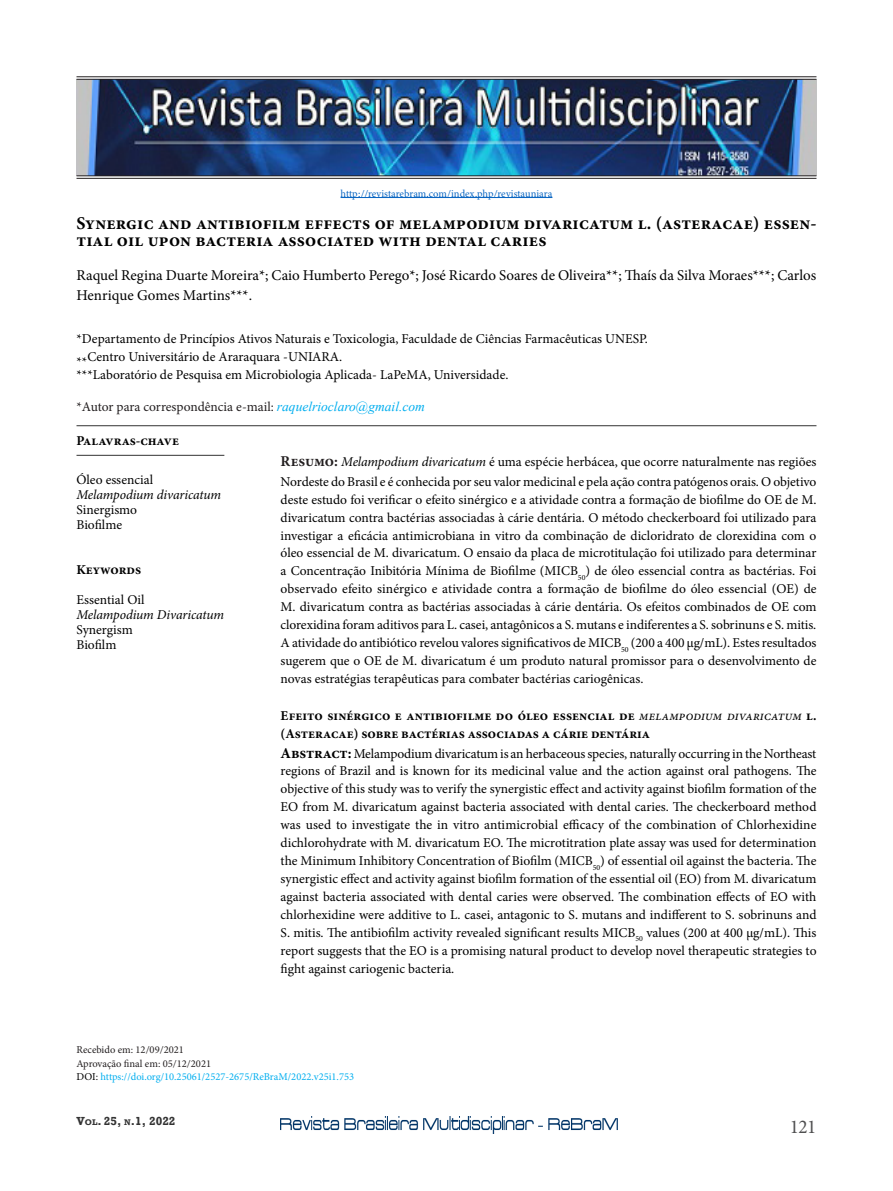
<style>
.page{position:relative;width:893px;height:1191px;background:#fff}
.page>*{position:absolute;margin:0;border:0;box-sizing:border-box;transform-origin:0 0}
.t1{font:19.5px "Minion Pro";color:#4f4f50}
.Nomes_autores{font:700 18px/16.5px "Minion Pro";letter-spacing:.01em;color:#000}
.Nomes_autores-2{font:15px/19.5px "Minion Pro";color:#000}
.Nomes_autores-3{font:13.5px/17.9px "Minion Pro";color:#000;text-align:justify}
.Nomes_autores-4{font:700 13.5px/17.9px "Minion Pro";color:#000}
.Nomes_autores-5{font:13.5px "Minion Pro";letter-spacing:-.005em;color:#231f20}
.Nomes_autores-6{font:italic 13.5px "Minion Pro";color:#000}
.t2{font:700 12px "Rockwell";color:#333}
.Corpo_do_texto{font:10.5px "Minion Pro";color:#00aeef}
.Citação_com_recuo{font:10.5px "Minion 3";letter-spacing:-.005em;color:#0563c1}
.Corpo_do_texto-2{font:10.5px "Minion Pro";color:#231f20}
.s1{font-family:"Times New Roman";font-style:italic;color:#00aeef}
.s2{font-weight:700;font-size:15px;color:#231f20}
.s3{font-style:italic}
.s4{font-weight:400;font-style:italic}
.s5{font-weight:700;font-size:15px}
.s6{font-family:"Minion 3"}
.s7{color:#000}
.s8{font-size:8.4px}
</style>
<div class="page">
<img style="left:280px;top:1116px;width:338px;height:17px">
<hr style="left:341px;top:197px;width:211px;height:1px;background:#0563c1">
<hr style="left:76px;top:425px;width:740px;height:1px;background:#333">
<img style="left:77px;top:80px;width:739px;height:96px">
<hr style="left:76px;top:76px;width:740px;height:1px;background:#231f20">
<hr style="left:76px;top:79px;width:740px;height:1px;background:#231f20">
<hr style="left:76px;top:176px;width:740px;height:1px;background:#231f20">
<hr style="left:76px;top:178px;width:740px;height:1px;background:#231f20">
<hr style="left:76px;top:455px;width:148px;height:1px;background:#333">
<p class="Citação_com_recuo" style="left:341px;top:186px;width:213px">http://revistarebram.com/index.php/revistauniara</p>
<p class="Nomes_autores" style="left:76px;top:215px;width:741px">Synergic and antibiofilm effects of melampodium divaricatum l. (asteracae) essen&shy;tial oil upon bacteria associated with dental caries</p>
<p class="Nomes_autores-2" style="left:76px;top:266px;width:741px">Raquel Regina Duarte Moreira*; Caio Humberto Perego*; José Ricardo Soares de Oliveira**; Thaís da Silva Moraes***; Carlos<br>Henrique Gomes Martins***.</p>
<p class="Nomes_autores-3" style="left:76px;top:330px;width:573px">*Departamento de Princípios Ativos Naturais e Toxicologia, Faculdade de Ciências Farmacêuticas UNESP.</p>
<p class="Nomes_autores-3" style="left:76px;top:348px;width:267px">**Centro Universitário de Araraquara -UNIARA.</p>
<p class="Nomes_autores-3" style="left:76px;top:366px;width:433px">***Laboratório de Pesquisa em Microbiologia Aplicada- LaPeMA, Universidade.</p>
<p class="Nomes_autores-5" style="left:76px;top:397px;width:350px">*Autor para correspondência e-mail: <span class="s1">raquelrioclaro@gmail.com</span></p>
<p class="Nomes_autores-4" style="left:76px;top:432px;width:104px">Palavras-chave</p>
<p class="Nomes_autores-3" style="left:76px;top:470px;width:78px">Óleo essencial</p>
<p class="Nomes_autores-6" style="left:76px;top:485px;width:146px">Melampodium divaricatum</p>
<p class="Nomes_autores-3" style="left:76px;top:500px;width:62px">Sinergismo</p>
<p class="Nomes_autores-3" style="left:76px;top:515px;width:47px">Biofilme</p>
<p class="Nomes_autores-4" style="left:76px;top:560px;width:66px">Keywords</p>
<p class="Nomes_autores-3" style="left:76px;top:590px;width:70px">Essential Oil</p>
<p class="Nomes_autores-6" style="left:76px;top:605px;width:149px">Melampodium Divaricatum</p>
<p class="Nomes_autores-3" style="left:76px;top:620px;width:58px">Synergism</p>
<p class="Nomes_autores-3" style="left:76px;top:635px;width:41px">Biofilm</p>
<p class="Nomes_autores-3" style="left:281px;top:452px;width:537px;line-height:19.4px"><span class="s2">Resumo:</span> <span class="s3">Melampodium divaricatum</span> é uma espécie herbácea, que ocorre naturalmente nas regiões<br>Nordeste do Brasil e é conhecida por seu valor medicinal e pela ação contra patógenos orais. O objetivo</p>
<p class="Nomes_autores-3" style="left:281px;top:490px;width:538px">deste estudo foi verificar o efeito sinérgico e a atividade contra a formação de biofilme do OE de M. divaricatum contra bactérias associadas à cárie dentária. O método checkerboard foi utilizado para investigar a eficácia antimicrobiana in vitro da combinação de dicloridrato de clorexidina com o óleo essencial de M. divaricatum. O ensaio da placa de microtitulação foi utilizado para determinar a Concentração Inibitória Mínima de Biofilme (MICB<sub>50</sub>) de óleo essencial contra as bactérias. Foi observado efeito sinérgico e atividade contra a formação de biofilme do óleo essencial (OE) de M. divaricatum contra as bactérias associadas à cárie dentária. Os efeitos combinados de OE com clorexidina foram aditivos para L. casei, antagônicos a S. mutans e indiferentes a S. sobrinuns e S. mitis.<br>A atividade do antibiótico revelou valores significativos de MICB<sub>50</sub> (200 a 400 μg/mL). Estes resultados sugerem que o OE de M. divaricatum é um produto natural promissor para o desenvolvimento de novas estratégias terapêuticas para combater bactérias cariogênicas.</p>
<p class="Nomes_autores-4" style="left:281px;top:707px;width:537px">Efeito sinérgico e antibiofilme do óleo essencial de <span class="s4">melampodium divaricatum</span> l. (Asteracae) sobre bactérias associadas a cárie dentária</p>
<p class="Nomes_autores-3" style="left:281px;top:744px;width:537px"><span class="s5">Abstract:</span> Melampodium divaricatum is an herbaceous species, naturally occurring in the Northeast regions of Brazil and is known for its medicinal value and the action against oral pathogens. The objective of this study was to verify the synergistic effect and activity against biofilm formation of the EO from M. divaricatum against bacteria associated with dental caries. The checkerboard method was used to investigate the in vitro antimicrobial efficacy of the combination of Chlorhexidine dichlorohydrate with M. divaricatum EO. The microtitration plate assay was used for determination the Minimum Inhibitory Concentration of Biofilm (MICB<sub>50</sub>) of essential oil against the bacteria. The synergistic effect and activity against biofilm formation of the essential oil (EO) from M. divaricatum against bacteria associated with dental caries were observed. The combination effects of EO with chlorhexidine were additive to L. casei, antagonic to S. mutans and indifferent to S. sobrinuns and S. mitis. The antibiofilm activity revealed significant results MICB<sub>50</sub> values (200 at 400 µg/mL). This report suggests that the EO is a promising natural product to develop novel therapeutic strategies to fight against cariogenic bacteria.</p>
<p class="Corpo_do_texto-2" style="left:76px;top:1043px;width:109px">Recebido em: <span class="s6">12/09/2021</span></p>
<p class="Corpo_do_texto-2" style="left:76px;top:1056px;width:136px">Aprovação final em: <span class="s6">05/12/2021</span></p>
<p class="Corpo_do_texto" style="left:76px;top:1070px;width:279px"><span class="s7">DOI:</span> https://doi.org/10.25061/2527-2675/ReBraM/2022.v25i1.753</p>
<p class="t2" style="left:76px;top:1113px;width:101px">V<span class="s8">ol</span>. 25, <span class="s8">n</span>.1, 2022</p>
<h1 class="t1" style="left:790px;top:1113px;width:28px">121</h1>
</div>
